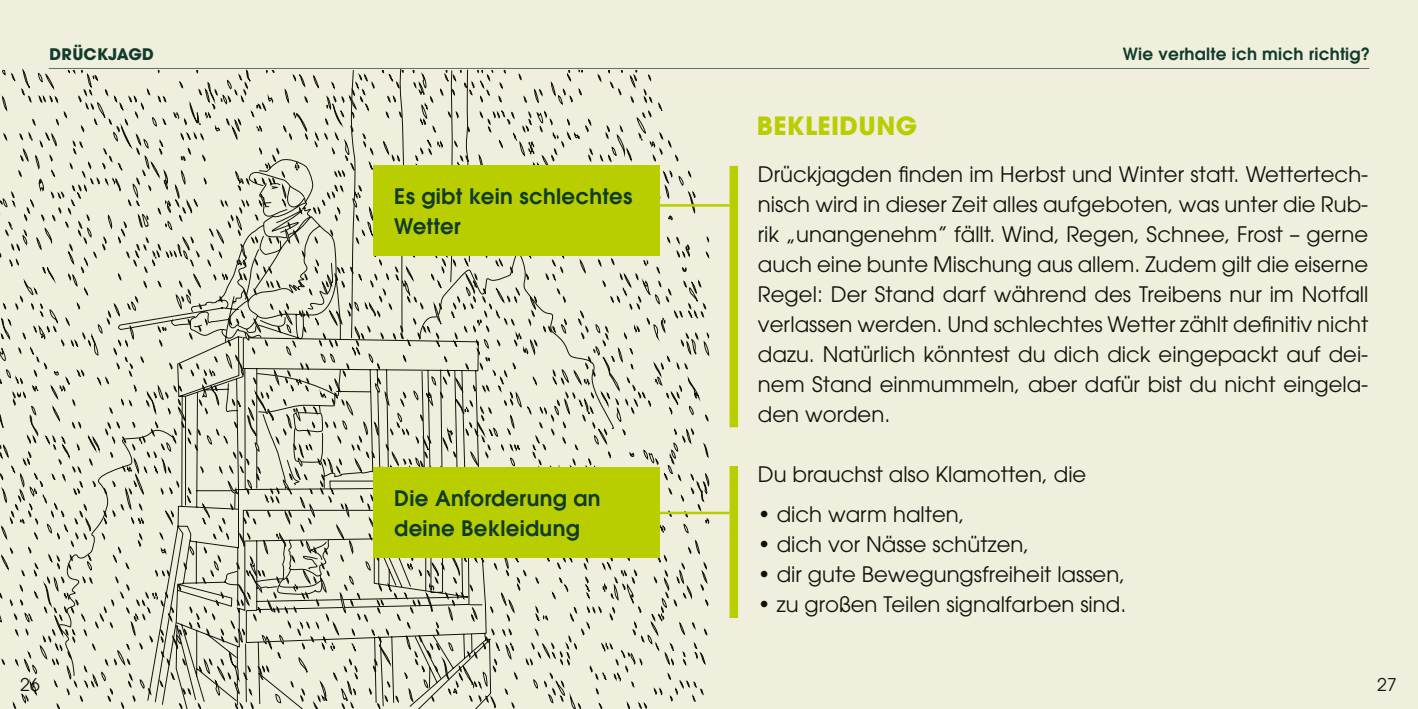
<style>
.page{position:relative;width:1418px;height:709px;background:#fff}
.page>*{position:absolute;margin:0;border:0;box-sizing:border-box;transform-origin:0 0}
.Unterkapitel_Headlin{font:700 25px "ITC Avant Gardefor FRA";letter-spacing:.015em;color:#b8ce00}
.Fließtext_mit_Absatz{font:21.25px/30px "ITC Avant Gardefor FRA";color:#12120d;text-align:justify}
.Textaushänger{font:600 21.25px/30px "ITC Avant Gardefor FRA";letter-spacing:.015em;color:#113b2b}
.t1{font:17.5px "ITC Avant Gardefor FRA";color:#12120d}
.t2{font:600 16.75px "ITC Avant Gardefor FRA";letter-spacing:.015em;color:#113b2b}
.t3{font:700 15.75px "ITC Avant Gardefor FRA";letter-spacing:.015em;color:#113b2b}
</style>
<div class="page">
<div style="left:0;top:0;width:1417px;height:709px;background:#f0efdd"></div>
<svg style="left:1px;top:69px;width:661px;height:43px"></svg>
<svg style="left:3px;top:112px;width:676px;height:51px"></svg>
<svg style="left:0;top:163px;width:696px;height:45px"></svg>
<svg style="left:0;top:208px;width:709px;height:51px"></svg>
<svg style="left:2px;top:259px;width:704px;height:51px"></svg>
<svg style="left:0;top:310px;width:709px;height:46px"></svg>
<svg style="left:0;top:354px;width:699px;height:46px"></svg>
<svg style="left:0;top:400px;width:708px;height:52px"></svg>
<svg style="left:0;top:452px;width:710px;height:63px"></svg>
<svg style="left:0;top:496px;width:709px;height:51px"></svg>
<svg style="left:0;top:547px;width:707px;height:49px"></svg>
<svg style="left:0;top:596px;width:708px;height:69px"></svg>
<svg style="left:0;top:644px;width:705px;height:65px"></svg>
<svg style="left:57px;top:703px;width:590px;height:6px"></svg>
<hr style="left:49px;top:68px;width:1320px;height:1px;background:#537564">
<div style="left:729px;top:166px;width:9px;height:261px;background:#b8ce00"></div>
<div style="left:729px;top:466px;width:9px;height:152px;background:#b8ce00"></div>
<div style="left:373px;top:166px;width:286px;height:90px;background:#b8ce00"></div>
<div style="left:373px;top:468px;width:286px;height:90px;background:#b8ce00"></div>
<hr style="left:657px;top:204px;width:72px;height:3px;background:#b8ce00">
<hr style="left:657px;top:511px;width:72px;height:3px;background:#b8ce00">
<p class="t3" style="left:50px;top:44px;width:106px">DRÜCKJAGD</p>
<p class="t2" style="left:1122px;top:43px;width:249px">Wie verhalte ich mich richtig?</p>
<p class="Textaushänger" style="left:394px;top:181px;width:240px">Es gibt kein schlechtes<br>Wetter</p>
<p class="Textaushänger" style="left:394px;top:482px;width:208px">Die Anforderung an deine Bekleidung</p>
<p class="Unterkapitel_Headlin" style="left:756px;top:109px;width:162px">BEKLEIDUNG</p>
<p class="Fließtext_mit_Absatz" style="left:758px;top:159px;width:612px">Drückjagden finden im Herbst und Winter statt. Wettertech&shy;nisch wird in dieser Zeit alles aufgeboten, was unter die Rub&shy;rik „unangenehm” fällt. Wind, Regen, Schnee, Frost – gerne auch eine bunte Mischung aus allem. Zudem gilt die eiserne Regel: Der Stand darf während des Treibens nur im Notfall verlassen werden. Und schlechtes Wetter zählt definitiv nicht dazu. Natürlich könntest du dich dick eingepackt auf dei&shy;nem Stand einmummeln, aber dafür bist du nicht eingela&shy;den worden.</p>
<p class="Fließtext_mit_Absatz" style="left:758px;top:459px;width:330px">Du brauchst also Klamotten, die</p>
<p class="Fließtext_mit_Absatz" style="left:758px;top:499px;width:208px">• dich warm halten,</p>
<p class="Fließtext_mit_Absatz" style="left:758px;top:529px;width:273px">• dich vor Nässe schützen,</p>
<p class="Fließtext_mit_Absatz" style="left:758px;top:559px;width:369px">• dir gute Bewegungsfreiheit lassen,</p>
<p class="Fließtext_mit_Absatz" style="left:758px;top:589px;width:365px">• zu großen Teilen signalfarben sind.</p>
<p class="t1" style="left:20px;top:673px;width:21px">26</p>
<p class="t1" style="left:1377px;top:673px;width:21px">27</p>
</div>
